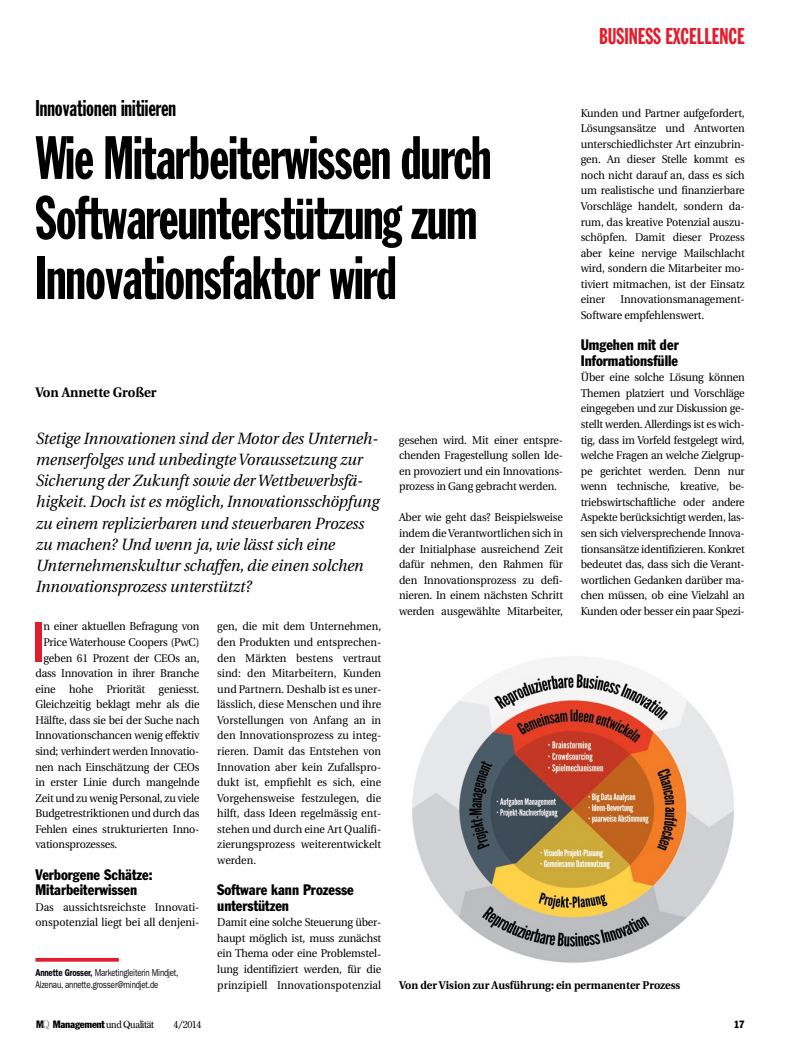
<style>
.page{position:relative;width:798px;height:1053px;background:#fff}
.page>*{position:absolute;margin:0;border:0;box-sizing:border-box;transform-origin:0 0}
.t1{font:60px/60px "Franklin Gothic LT Extra Cond";letter-spacing:-.015em;color:#000;scale:.95 1}
.t2{font:55px "Franklin Gothic LT Extra Cond";color:#e01e2e;scale:.95 1}
.t3{font:22.5px "Franklin Gothic LT Extra Cond";color:#000;scale:.95 1}
.t4{font:22.5px "Franklin Gothic LT Extra Cond";color:#e01e2e;scale:.95 1}
.t5{font:italic 16.25px/21.2px "Utopia";letter-spacing:-.005em;color:#000;scale:.95 1}
.t6{font:condensed 15px/15.6px "Franklin Gothic LT";color:#000;scale:.95 1}
.t7{font:700 13.75px "Utopia";color:#000;scale:.95 1}
.t8{font:11.25px/15.5px "Utopia";letter-spacing:-.015em;color:#000;text-align:justify;scale:.95 1}
.t9{font:700 11.25px "Utopia";color:#000;scale:.95 1}
.t10{font:condensed 10.5px "Franklin Gothic LT";letter-spacing:-.025em;color:#000}
.t11{font:condensed 10.38px "Franklin Gothic LT";color:#000}
.t12{font:10px/11.9px "Franklin Gothic LT";letter-spacing:-.025em;color:#000;scale:.8 1}
.t13{font:9.88px "Century Old Style LT";color:#000}
.s1{font-weight:600}
.s2{font-family:"Century Old Style LT";font-stretch:normal;color:#8d8d8d}
.s3{font-family:"Century Old Style LT";font-stretch:normal;font-size:9.88px}
</style>
<div class="page">
<svg style="left:35px;top:957px;width:84px;height:4px"></svg>
<img style="left:412px;top:657px;width:322px;height:306px">
<h3 class="t4" style="left:598px;top:24px;width:155px">BUSINESS EXCELLENCE</h3>
<h3 class="t3" style="left:35px;top:96px;width:149px">Innovationen initiieren</h3>
<h1 class="t1" style="left:35px;top:129px;width:481px">Wie Mitarbeiterwissen durch<br>Softwareunterstützung zum<br>Innovationsfaktor wird</h1>
<p class="t8" style="left:580px;top:105px;width:174px">Kunden und Partner aufgefordert, Lösungsansätze und Antworten unterschiedlichster Art einzubrin&shy;gen. An dieser Stelle kommt es noch nicht darauf an, dass es sich um realistische und finanzierbare Vorschläge handelt, sondern da&shy;rum, das kreative Potenzial auszu&shy;schöpfen. Damit dieser Prozess aber keine nervige Mailschlacht wird, sondern die Mitarbeiter mo&shy;tiviert mitmachen, ist der Einsatz einer</p>
<p class="t8" style="left:580px;top:292px;width:172px;text-indent:40px">Innovationsmanagement-<br>Software empfehlenswert.</p>
<h3 class="t6" style="left:580px;top:337px;width:105px">Umgehen mit der<br>Informationsfülle</h3>
<p class="t8" style="left:580px;top:370px;width:174px">Über eine solche Lösung können Themen platziert und Vorschläge eingegeben und zur Diskussion ge&shy;stellt werden. Allerdings ist es wich&shy;tig, dass im Vorfeld festgelegt wird, welche Fragen an welche Zielgrup&shy;pe gerichtet werden. Denn nur wenn technische, kreative, be&shy;triebswirtschaftliche oder andere Aspekte berücksichtigt werden, las&shy;sen sich vielversprechende Innova&shy;tionsansätze identifizieren. Konkret bedeutet das, dass sich die Verant&shy;wortlichen Gedanken darüber ma&shy;chen müssen, ob eine Vielzahl an Kunden oder besser ein paar Spezi-</p>
<p class="t7" style="left:35px;top:384px;width:129px">Von Annette Großer</p>
<p class="t5" style="left:35px;top:427px;width:363px">Stetige Innovationen sind der Motor des Unterneh&shy;menserfolges und unbedingte Voraussetzung zur Sicherung der Zukunft sowie der Wettbewerbsfä&shy;higkeit. Doch ist es möglich, Innovationsschöpfung zu einem replizierbaren und steuerbaren Prozess zu machen? Und wenn ja, wie lässt sich eine Unternehmenskultur schaffen, die einen solchen Innovationsprozess unterstützt?</p>
<h2 class="t2" style="left:33px;top:612px;width:13px">I</h2>
<p class="t8" style="left:43px;top:619px;width:166px">n einer aktuellen Befragung von</p>
<p class="t8" style="left:399px;top:432px;width:174px">gesehen wird. Mit einer entspre&shy;chenden Fragestellung sollen Ide&shy;en provoziert und ein Innovations&shy;prozess in Gang gebracht werden.</p>
<p class="t8" style="left:399px;top:510px;width:174px">Aber wie geht das? Beispielsweise indem die Verantwortlichen sich in der Initialphase ausreichend Zeit dafür nehmen, den Rahmen für den Innovationsprozess zu defi&shy;nieren. In einem nächsten Schritt werden ausgewählte Mitarbeiter,</p>
<p class="t8" style="left:217px;top:619px;width:174px">gen, die mit dem Unternehmen, den Produkten und entsprechen&shy;den Märkten bestens vertraut sind: den Mitarbeitern, Kunden und Partnern. Deshalb ist es uner&shy;lässlich, diese Menschen und ihre Vorstellungen von Anfang an in den Innovationsprozess zu integ&shy;rieren. Damit das Entstehen von Innovation aber kein Zufallspro&shy;dukt ist, empfiehlt es sich, eine Vorgehensweise festzulegen, die hilft, dass Ideen regelmässig ent&shy;stehen und durch eine Art Qualifi&shy;zierungsprozess weiterentwickelt werden.</p>
<h3 class="t6" style="left:217px;top:881px;width:145px">Software kann Prozesse unterstützen</h3>
<p class="t8" style="left:217px;top:914px;width:174px">Damit eine solche Steuerung über&shy;haupt möglich ist, muss zunächst ein Thema oder eine Problemstel&shy;lung identifiziert werden, für die prinzipiell Innovationspotenzial</p>
<p class="t8" style="left:43px;top:634px;width:166px">Price Waterhouse Coopers (PwC)</p>
<p class="t8" style="left:43px;top:650px;width:166px">geben 61 Prozent der CEOs an,</p>
<p class="t8" style="left:35px;top:665px;width:174px">dass Innovation in ihrer Branche</p>
<p class="t8" style="left:35px;top:681px;width:174px">eine hohe Priorität geniesst.</p>
<p class="t8" style="left:35px;top:697px;width:174px">Gleichzeitig beklagt mehr als die</p>
<p class="t8" style="left:35px;top:712px;width:174px">Hälfte, dass sie bei der Suche nach</p>
<p class="t8" style="left:35px;top:728px;width:174px">Innovationschancen wenig effektiv</p>
<p class="t8" style="left:35px;top:743px;width:174px">sind; verhindert werden Innovatio-</p>
<p class="t8" style="left:35px;top:759px;width:174px">nen nach Einschätzung der CEOs</p>
<p class="t8" style="left:35px;top:774px;width:174px">in erster Linie durch mangelnde</p>
<p class="t8" style="left:35px;top:790px;width:174px">Zeit und zu wenig Personal, zu viele</p>
<p class="t8" style="left:35px;top:805px;width:174px">Budgetrestriktionen und durch das</p>
<p class="t8" style="left:35px;top:821px;width:174px">Fehlen eines strukturierten Inno-</p>
<p class="t8" style="left:35px;top:837px;width:88px">vationsprozesses.</p>
<h3 class="t6" style="left:35px;top:866px;width:125px">Verborgene Schätze:<br>Mitarbeiterwissen</h3>
<p class="t8" style="left:35px;top:899px;width:174px">Das aussichtsreichste Innovati&shy;onspotenzial liegt bei all denjeni-</p>
<p class="t12" style="left:35px;top:966px;width:180px"><span class="s1">Annette Grosser,</span> Marketingleiterin Mindjet,<br>Alzenau, annette.grosser@mindjet.de</p>
<p class="t9" style="left:399px;top:978px;width:297px">Von der Vision zur Ausführung: ein permanenter Prozess</p>
<p class="t10" style="left:36px;top:1017px;width:120px">M<span class="s2">Q</span> Management <span class="s3">und Qualität</span></p>
<p class="t13" style="left:173px;top:1017px;width:29px">4/2014</p>
<p class="t11" style="left:733px;top:1017px;width:12px">17</p>
</div>
